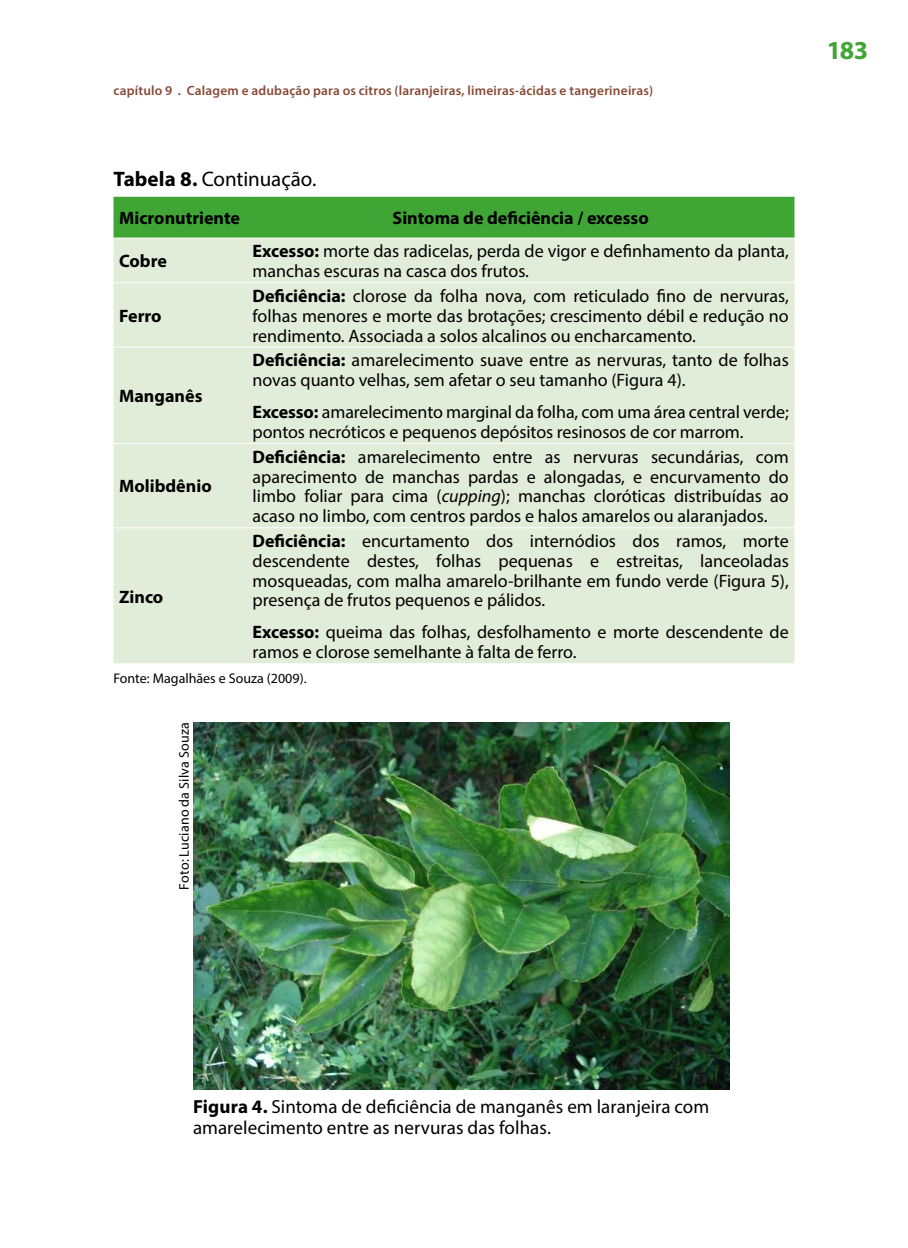
<style>
.page{position:relative;width:908px;height:1248px;background:#fff}
.page>*{position:absolute;margin:0;border:0;box-sizing:border-box;transform-origin:0 0}
.t1{font:700 26px "Myriad Pro";color:#3fa535}
.t2{font:21px "Myriad Pro";letter-spacing:-.005em;color:#000}
.t3{font:19px/21px "Myriad Pro";color:#000}
.t4{font:18px/19.8px "Myriad Pro";color:#000}
.t5{font:700 18px "Myriad Pro";color:#000}
.t6{font:14px "Myriad Pro";letter-spacing:.005em;color:#000}
.t7{font:600 13.4px "Myriad Pro";letter-spacing:.015em;color:#874a35}
.s1{font-weight:700}
.s2{font-style:italic}
</style>
<div class="page">
<div style="left:113px;top:197px;width:681px;height:40px;background:#3fa535"></div>
<div style="left:113px;top:238px;width:681px;height:425px;background:#e2edd9"></div>
<hr style="left:113px;top:282px;width:134px;height:1px;background:#fff">
<hr style="left:247px;top:282px;width:547px;height:1px;background:#fff">
<hr style="left:113px;top:347px;width:134px;height:1px;background:#fff">
<hr style="left:247px;top:347px;width:547px;height:1px;background:#fff">
<hr style="left:113px;top:443px;width:134px;height:1px;background:#fff">
<hr style="left:247px;top:443px;width:547px;height:1px;background:#fff">
<hr style="left:113px;top:527px;width:134px;height:1px;background:#fff">
<hr style="left:247px;top:527px;width:547px;height:1px;background:#fff">
<img style="left:193px;top:722px;width:536px;height:367px">
<p class="t7" style="left:113px;top:82px;width:541px">capítulo 9 . Calagem e adubação para os citros (laranjeiras, limeiras-ácidas e tangerineiras)</p>
<p class="t2" style="left:113px;top:166px;width:204px"><span class="s1">Tabela 8.</span> Continuação.</p>
<p class="t5" style="left:119px;top:206px;width:122px">Micronutriente</p>
<p class="t5" style="left:392px;top:206px;width:257px">Sintoma de deficiência / excesso</p>
<p class="t5" style="left:119px;top:249px;width:49px">Cobre</p>
<p class="t4" style="left:252px;top:241px;width:537px"><span class="s1">Excesso:</span> morte das radicelas, perda de vigor e definhamento da planta, manchas escuras na casca dos frutos.</p>
<p class="t5" style="left:119px;top:304px;width:44px">Ferro</p>
<p class="t4" style="left:252px;top:286px;width:537px;text-align:justify"><span class="s1">Deficiência:</span> clorose da folha nova, com reticulado fino de nervuras, folhas menores e morte das brotações; crescimento débil e redução no rendimento. Associada a solos alcalinos ou encharcamento.</p>
<p class="t5" style="left:119px;top:384px;width:85px">Manganês</p>
<p class="t5" style="left:119px;top:474px;width:94px">Molibdênio</p>
<p class="t4" style="left:252px;top:350px;width:537px"><span class="s1">Deficiência:</span> amarelecimento suave entre as nervuras, tanto de folhas novas quanto velhas, sem afetar o seu tamanho (Figura 4).</p>
<p class="t4" style="left:252px;top:402px;width:537px"><span class="s1">Excesso:</span> amarelecimento marginal da folha, com uma área central verde; pontos necróticos e pequenos depósitos resinosos de cor marrom.</p>
<p class="t4" style="left:252px;top:446px;width:537px;text-align:justify"><span class="s1">Deficiência:</span> amarelecimento entre as nervuras secundárias, com aparecimento de manchas pardas e alongadas, e encurvamento do limbo foliar para cima (<span class="s2">cupping</span>); manchas cloróticas distribuídas ao acaso no limbo, com centros pardos e halos amarelos ou alaranjados.</p>
<p class="t4" style="left:252px;top:530px;width:537px;text-align:justify"><span class="s1">Deficiência:</span> encurtamento dos internódios dos ramos, morte descendente destes, folhas pequenas e estreitas, lanceoladas mosqueadas, com malha amarelo-brilhante em fundo verde (Figura 5), presença de frutos pequenos e pálidos.</p>
<p class="t4" style="left:252px;top:622px;width:537px"><span class="s1">Excesso:</span> queima das folhas, desfolhamento e morte descendente de ramos e clorose semelhante à falta de ferro.</p>
<p class="t6" style="left:113px;top:669px;width:194px">Fonte: Magalhães e Souza (2009).</p>
<p class="t6" style="left:175px;top:889px;width:169px;rotate:-90deg">Foto: Luciano da Silva Souza</p>
<p class="t5" style="left:119px;top:584px;width:46px">Zinco</p>
<h1 class="t1" style="left:826px;top:33px;width:43px">183</h1>
<p class="t3" style="left:193px;top:1095px;width:517px"><span class="s1">Figura 4.</span> Sintoma de deficiência de manganês em laranjeira com amarelecimento entre as nervuras das folhas.</p>
</div>
